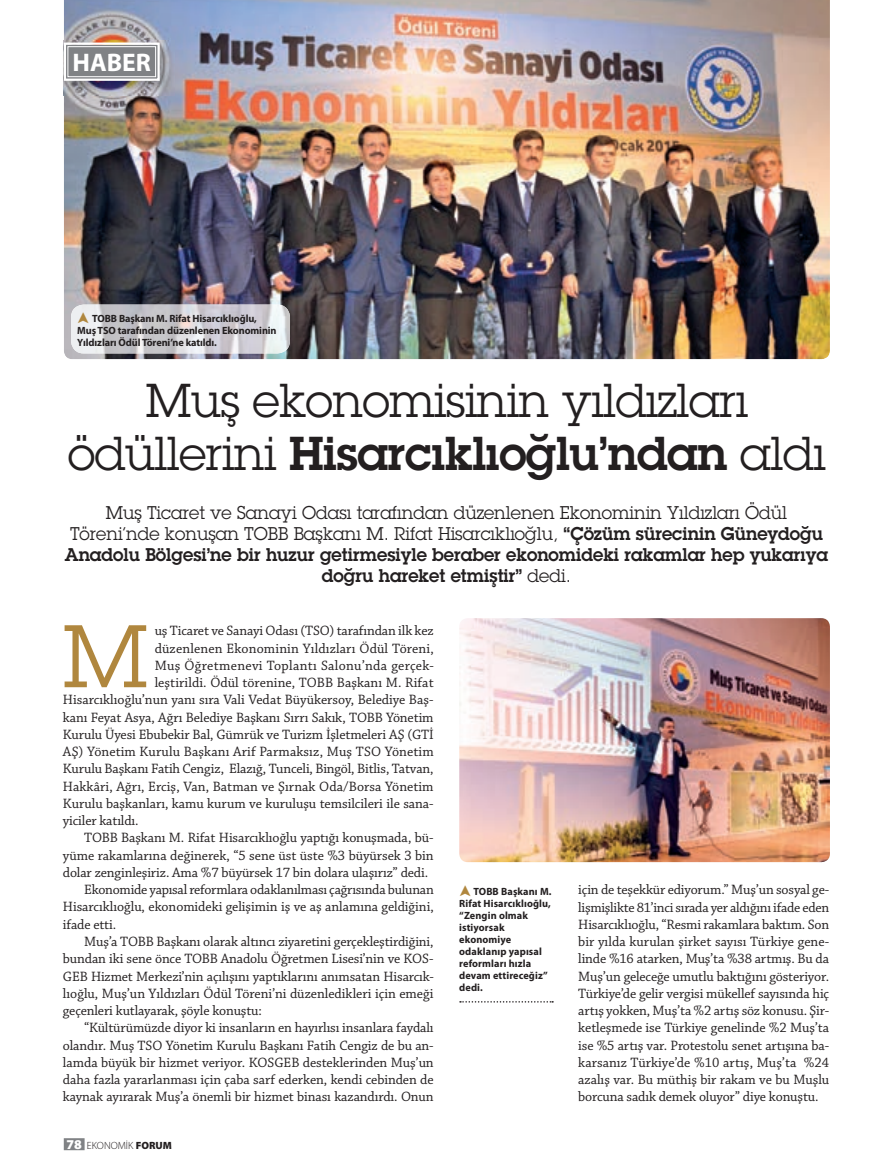
<style>
.page{position:relative;width:893px;height:1170px;background:#fff}
.page>*{position:absolute;margin:0;border:0;box-sizing:border-box;transform-origin:0 0}
.t1{font:86.7px "Lubalin Graph Turk";color:#b0873e}
.t2{font:46.5px "Lubalin Graph Turk B";letter-spacing:-.01em;color:#231f20}
.t3{font:46.5px "Lubalin Graph Turk";letter-spacing:-.01em;color:#231f20}
.t4{font:700 25.5px "Myriad Pro";color:#fff}
.t5{font:18px/21px "Lubalin Graph Turk";color:#231f20;text-align:center}
.t6{font:18px/21px "Lubalin Graph Turk B";color:#231f20;text-align:center}
.t7{font:14.25px/17.2px "Chaparral Pro";letter-spacing:-.005em;color:#231f20;text-align:justify}
.t8{font:14.25px "Chaparral Pro";letter-spacing:.02em;color:#231f20}
.t9{font:700 10.5px/12px "Myriad Pro";color:#231f20}
.t10{font:300 10.5px "Myriad Pro";color:#231f20}
.s1{font-family:"Lubalin Graph Turk"}
.s2{font-family:"Lubalin Graph Turk B"}
.s3{font-weight:900;font-size:13.5px;color:#fff}
.s4{font-weight:900}
</style>
<div class="page">
<img style="left:64px;top:0;width:766px;height:359px">
<div style="left:64px;top:1138px;width:21px;height:12px;background:#808285"></div>
<img style="left:63px;top:41px;width:111px;height:55px">
<svg style="left:63px;top:41px;width:98px;height:41px;background:#98989a"></svg>
<div style="left:68px;top:46px;width:88px;height:31px;border:1px solid #fff"></div>
<img style="left:71px;top:304px;width:219px;height:49px;border-radius:13px">
<img style="left:459px;top:618px;width:371px;height:244px;border-radius:9px">
<svg style="left:460px;top:1001px;width:93px;height:1px"></svg>
<svg style="left:78px;top:312px;width:11px;height:11px"></svg>
<h3 class="t4" style="left:73px;top:53px;width:80px">HABER</h3>
<p class="t9" style="left:77px;top:313px;width:201px;text-indent:15px">TOBB Başkanı M. Rifat Hisarcıklıoğlu,<br>Muş TSO tarafından düzenlenen Ekonominin<br>Yıldızları Ödül Töreni’ne katıldı.</p>
<h2 class="t3" style="left:146px;top:371px;width:603px">Muş ekonomisinin yıldızları</h2>
<h2 class="t2" style="left:68px;top:422px;width:759px"><span class="s1">ödüllerini</span> Hisarcıklıoğlu’ndan <span class="s1">aldı</span></h2>
<p class="t5" style="left:70px;top:501px;width:754px">Muş Ticaret ve Sanayi Odası tarafından düzenlenen Ekonominin Yıldızları Ödül<br>Töreni’nde konuşan TOBB Başkanı M. Rifat Hisarcıklıoğlu, <span class="s2">“Çözüm sürecinin Güneydoğu</span></p>
<p class="t6" style="left:65px;top:544px;width:765px">Anadolu Bölgesi’ne bir huzur getirmesiyle beraber ekonomideki rakamlar hep yukarıya doğru hareket etmiştir” <span class="s1">dedi.</span></p>
<h1 class="t1" style="left:63px;top:602px;width:86px">M</h1>
<p class="t7" style="left:155px;top:623px;width:281px">uş Ticaret ve Sanayi Odası (TSO) tarafından ilk kez</p>
<p class="t7" style="left:155px;top:640px;width:281px">düzenlenen Ekonominin Yıldızları Ödül Töreni,</p>
<p class="t8" style="left:155px;top:659px;width:281px">Muş Öğretmenevi Toplantı Salonu’nda gerçek-</p>
<p class="t7" style="left:155px;top:675px;width:280px">leştirildi. Ödül törenine, TOBB Başkanı M. Rifat</p>
<p class="t7" style="left:63px;top:692px;width:372px">Hisarcıklıoğlu’nun yanı sıra Vali Vedat Büyükersoy, Belediye Baş-</p>
<p class="t7" style="left:63px;top:709px;width:372px">kanı Feyat Asya, Ağrı Belediye Başkanı Sırrı Sakık, TOBB Yönetim</p>
<p class="t7" style="left:63px;top:727px;width:372px">Kurulu Üyesi Ebubekir Bal, Gümrük ve Turizm İşletmeleri AŞ (GTİ</p>
<p class="t7" style="left:63px;top:744px;width:372px">AŞ) Yönetim Kurulu Başkanı Arif Parmaksız, Muş TSO Yönetim</p>
<p class="t7" style="left:63px;top:761px;width:372px">Kurulu Başkanı Fatih Cengiz, Elazığ, Tunceli, Bingöl, Bitlis, Tatvan,</p>
<p class="t7" style="left:63px;top:778px;width:372px">Hakkâri, Ağrı, Erciş, Van, Batman ve Şırnak Oda/Borsa Yönetim</p>
<p class="t7" style="left:63px;top:795px;width:372px">Kurulu başkanları, kamu kurum ve kuruluşu temsilcileri ile sana-</p>
<p class="t7" style="left:63px;top:813px;width:77px">yiciler katıldı.</p>
<p class="t7" style="left:84px;top:830px;width:351px">TOBB Başkanı M. Rifat Hisarcıklıoğlu yaptığı konuşmada, bü-</p>
<p class="t7" style="left:63px;top:847px;width:372px">yüme rakamlarına değinerek, “5 sene üst üste %3 büyürsek 3 bin</p>
<p class="t7" style="left:63px;top:864px;width:367px">dolar zenginleşiriz. Ama %7 büyürsek 17 bin dolara ulaşırız” dedi.</p>
<p class="t7" style="left:84px;top:882px;width:351px">Ekonomide yapısal reformlara odaklanılması çağrısında bulunan</p>
<p class="t7" style="left:63px;top:899px;width:372px">Hisarcıklıoğlu, ekonomideki gelişimin iş ve aş anlamına geldiğini,</p>
<p class="t7" style="left:63px;top:916px;width:55px">ifade etti.</p>
<p class="t7" style="left:84px;top:933px;width:351px">Muş’a TOBB Başkanı olarak altıncı ziyaretini gerçekleştirdiğini,</p>
<p class="t7" style="left:63px;top:951px;width:372px">bundan iki sene önce TOBB Anadolu Öğretmen Lisesi’nin ve KOS-</p>
<p class="t7" style="left:63px;top:968px;width:372px">GEB Hizmet Merkezi’nin açılışını yaptıklarını anımsatan Hisarcık-</p>
<p class="t7" style="left:63px;top:985px;width:372px">lıoğlu, Muş’un Yıldızları Ödül Töreni’ni düzenledikleri için emeği</p>
<p class="t7" style="left:63px;top:1002px;width:201px">geçenleri kutlayarak, şöyle konuştu:</p>
<p class="t7" style="left:84px;top:1020px;width:351px">“Kültürümüzde diyor ki insanların en hayırlısı insanlara faydalı</p>
<p class="t7" style="left:63px;top:1037px;width:372px">olandır. Muş TSO Yönetim Kurulu Başkanı Fatih Cengiz de bu an-</p>
<p class="t7" style="left:63px;top:1054px;width:372px">lamda büyük bir hizmet veriyor. KOSGEB desteklerinden Muş’un</p>
<p class="t7" style="left:63px;top:1071px;width:372px">daha fazla yararlanması için çaba sarf ederken, kendi cebinden de</p>
<p class="t7" style="left:63px;top:1089px;width:372px">kaynak ayırarak Muş’a önemli bir hizmet binası kazandırdı. Onun</p>
<p class="t10" style="left:66px;top:1140px;width:107px"><span class="s3">78</span> EKONOMİK <span class="s4">FORUM</span></p>
<p class="t9" style="left:459px;top:886px;width:94px;text-indent:14px">TOBB Başkanı M.<br>Rifat Hisarcıklıoğlu, “Zengin olmak istiyorsak ekonomiye odaklanıp yapısal reformları hızla devam ettireceğiz” dedi.</p>
<p class="t7" style="left:578px;top:882px;width:252px">için de teşekkür ediyorum.” Muş’un sosyal ge&shy;lişmişlikte 81’inci sırada yer aldığını ifade eden Hisarcıklıoğlu, “Resmi rakamlara baktım. Son bir yılda kurulan şirket sayısı Türkiye gene&shy;linde %16 atarken, Muş’ta %38 artmış. Bu da Muş’un geleceğe umutlu baktığını gösteriyor.<br>Türkiye’de gelir vergisi mükellef sayısında hiç artış yokken, Muş’ta %2 artış söz konusu. Şir&shy;ketleşmede ise Türkiye genelinde %2 Muş’ta ise %5 artış var. Protestolu senet artışına ba&shy;karsanız Türkiye’de %10 artış, Muş’ta %24 azalış var. Bu müthiş bir rakam ve bu Muşlu borcuna sadık demek oluyor” diye konuştu.</p>
</div>
